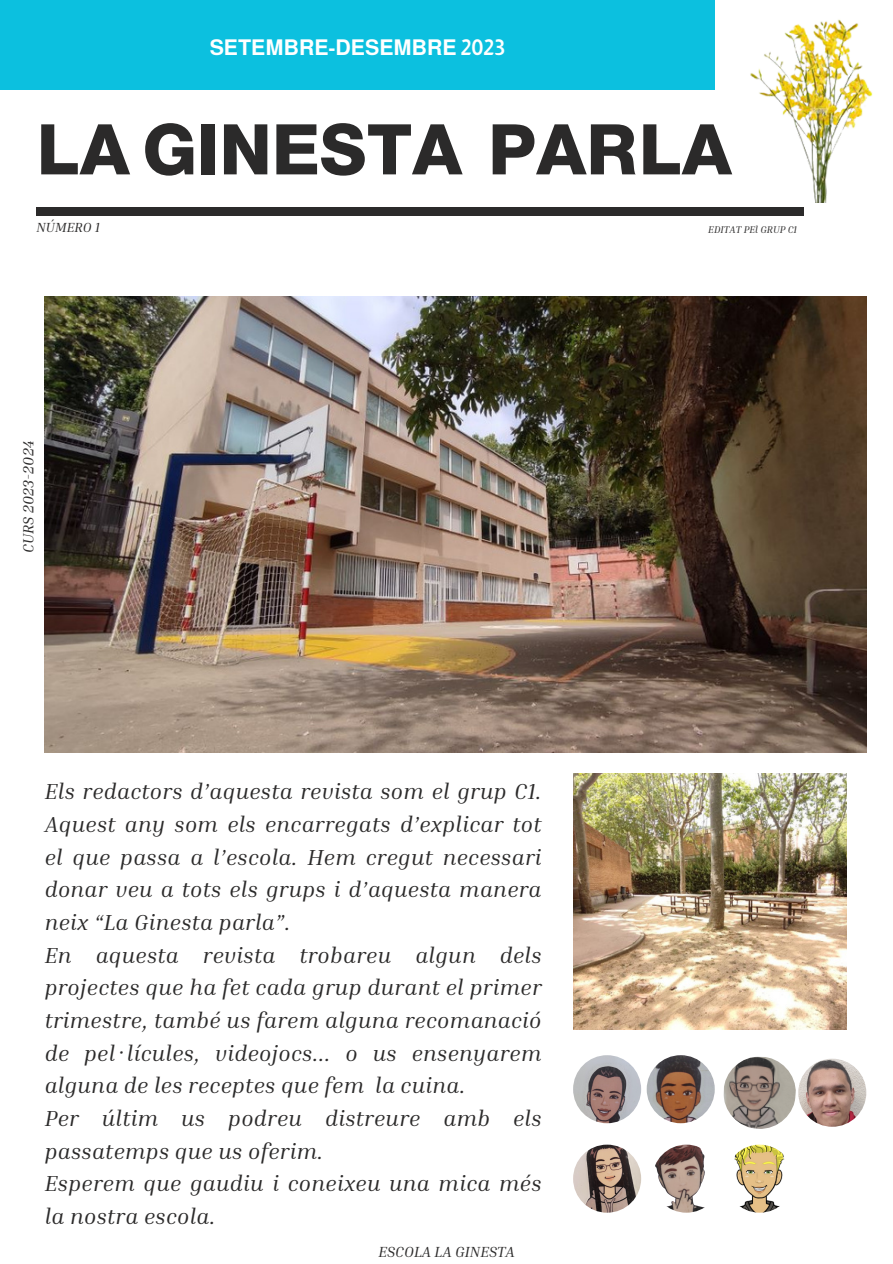
<style>
.page{position:relative;width:893px;height:1264px;background:#fff}
.page>*{position:absolute;margin:0;border:0;box-sizing:border-box;transform-origin:0 0}
.t1{font:800 69.75px "Almarai";color:#2b2a2a}
.t2{font:italic 22.2px/32.7px "Inria Serif";letter-spacing:.015em;color:#2b2a2a;text-align:justify}
.t3{font:700 21.75px "Almarai";color:#fff}
.t4{font:italic 15px "Inria Serif";color:#2b2a2a}
.t5{font:italic 13.5px "Inria Serif";color:#2b2a2a}
.t6{font:italic 9.9px "Inria Serif";color:#2b2a2a}
</style>
<div class="page">
<img style="left:45px;top:296px;width:821px;height:456px">
<div style="left:0;top:0;width:714px;height:89px;background:#0cc0df"></div>
<img style="left:750px;top:19px;width:123px;height:184px">
<div style="left:37px;top:207px;width:766px;height:9px;background:#2b2a2a"></div>
<img style="left:573px;top:773px;width:273px;height:256px">
<img style="left:573px;top:1055px;width:68px;height:68px;border-radius:50%">
<img style="left:646px;top:1055px;width:68px;height:68px;border-radius:50%">
<img style="left:723px;top:1056px;width:73px;height:73px">
<img style="left:798px;top:1058px;width:68px;height:68px;border-radius:50%">
<img style="left:573px;top:1144px;width:68px;height:68px;border-radius:50%">
<img style="left:652px;top:1144px;width:68px;height:68px;border-radius:50%">
<img style="left:725px;top:1144px;width:68px;height:68px;border-radius:50%">
<p class="t3" style="left:210px;top:35px;width:297px">SETEMBRE-DESEMBRE 2023</p>
<p class="t1" style="left:37px;top:111px;width:696px">LA GINESTA PARLA</p>
<p class="t5" style="left:37px;top:219px;width:65px">NÚMERO 1</p>
<p class="t6" style="left:708px;top:223px;width:90px">EDITAT PEl GRUP C1</p>
<p class="t4" style="left:19px;top:553px;width:114px;rotate:-90deg">CURS 2023-2024</p>
<p class="t2" style="left:45px;top:774px;width:498px">Els redactors d’aquesta revista som el grup C1.<br>Aquest any som els encarregats d’explicar tot el que passa a l’escola. Hem cregut necessari donar veu a tots els grups i d’aquesta manera neix “La Ginesta parla”.</p>
<p class="t2" style="left:45px;top:938px;width:498px">En aquesta revista trobareu algun dels projectes que ha fet cada grup durant el primer trimestre, també us farem alguna recomanació de pel·lícules, videojocs... o us ensenyarem alguna de les receptes que fem la cuina.</p>
<p class="t2" style="left:45px;top:1101px;width:498px">Per últim us podreu distreure amb els passatemps que us oferim.</p>
<p class="t2" style="left:45px;top:1166px;width:498px">Esperem que gaudiu i coneixeu una mica més la nostra escola.</p>
<p class="t4" style="left:378px;top:1242px;width:138px">ESCOLA LA GINESTA</p>
</div>
